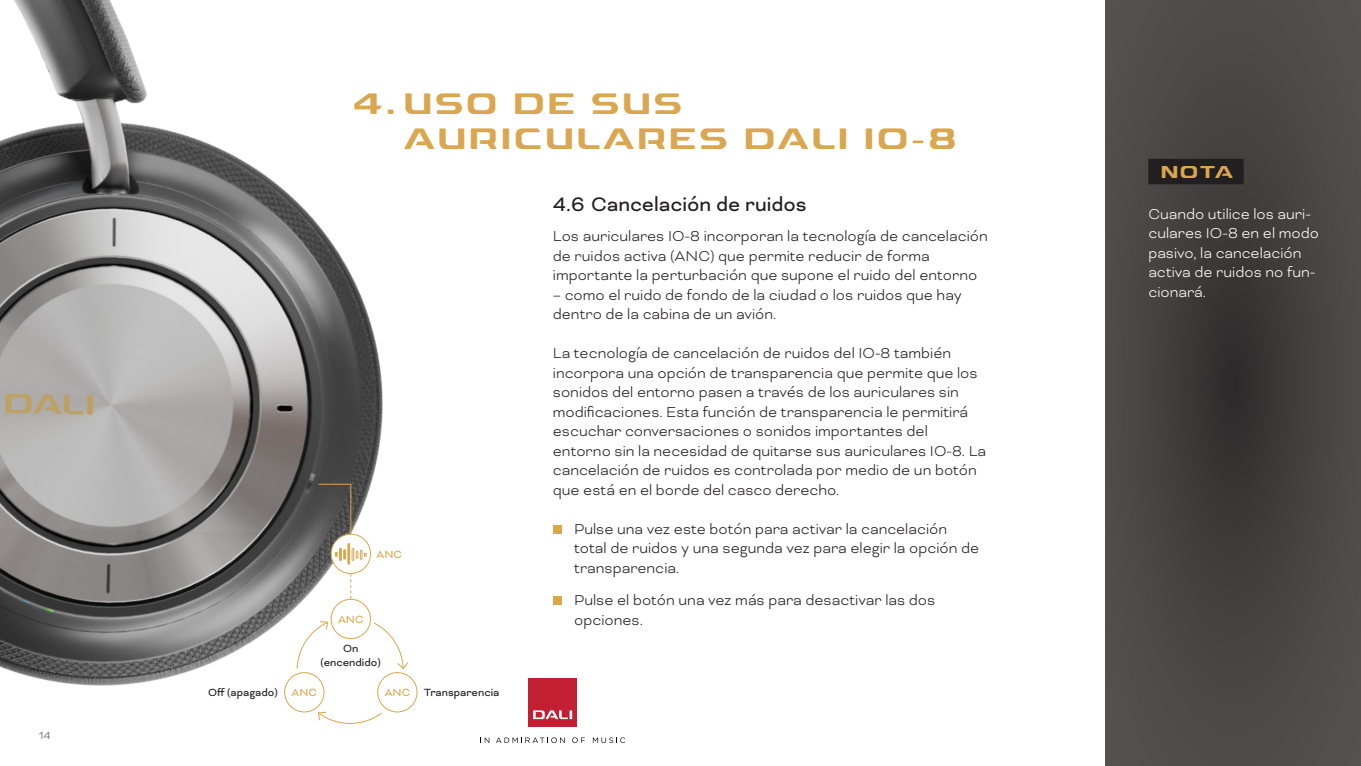
<style>
.page{position:relative;width:1361px;height:766px;background:#fff}
.page>*{position:absolute;margin:0;border:0;box-sizing:border-box;transform-origin:0 0}
.Heading_Level_1_EN_not_in_ToC{font:700 36px/34.5px "Dali Font 2";letter-spacing:.1em;color:#daa750}
.Heading_Level_2{font:22.5px "Bicyclette";color:#231f20}
.Note_Heading{font:700 21px "Dali Font 2";color:#daa750}
.Body{font:300 16.5px/19.5px "Bicyclette";color:#231f20}
.Body_List{font:300 16.5px/19.5px "Bicyclette";color:#231f20}
.Note_Body{font:300 16.5px/19.5px "Bicyclette";color:#fff}
.DALI_Label_black{font:12px/14.4px "Bicyclette";color:#231f20;text-align:center}
.DALI_label_white{font:12px "Bicyclette";color:#daa750}
.t1{font:300 12px "Bicyclette";color:#575756}
</style>
<div class="page">
<svg style="left:1106px;top:0;width:255px;height:765px;background:#484444"></svg>
<img style="left:0;top:0;width:625px;height:743px">
<svg style="left:296px;top:620px;width:32px;height:49px"></svg>
<svg style="left:318px;top:711px;width:65px;height:13px"></svg>
<svg style="left:373px;top:622px;width:36px;height:47px"></svg>
<svg style="left:350px;top:573px;width:1px;height:25px"></svg>
<div style="left:331px;top:534px;width:39px;height:39px;background:#fff;border-radius:50%"></div>
<div style="left:331px;top:533px;width:40px;height:40px;border:1px solid #daa750;border-radius:50%"></div>
<div style="left:331px;top:599px;width:39px;height:39px;background:#fff;border-radius:50%"></div>
<div style="left:331px;top:598px;width:40px;height:40px;border:1px solid #daa750;border-radius:50%"></div>
<div style="left:284px;top:672px;width:40px;height:40px;border:1px solid #daa750;border-radius:50%"></div>
<div style="left:377px;top:672px;width:40px;height:40px;border:1px solid #daa750;border-radius:50%"></div>
<div style="left:347px;top:543px;width:3px;height:21px;border:1px solid #daa750"></div>
<svg style="left:318px;top:483px;width:49px;height:77px"></svg>
<div style="left:553px;top:524px;width:9px;height:9px;background:#daa750"></div>
<div style="left:553px;top:596px;width:9px;height:9px;background:#daa750"></div>
<div style="left:1148px;top:159px;width:95px;height:25px;background:#231f20"></div>
<div style="left:529px;top:678px;width:48px;height:48px;background:#c21f32"></div>
<svg style="left:533px;top:710px;width:39px;height:9px"></svg>
<svg style="left:480px;top:737px;width:9px;height:5px"></svg>
<svg style="left:496px;top:737px;width:69px;height:5px"></svg>
<svg style="left:572px;top:737px;width:13px;height:5px"></svg>
<svg style="left:593px;top:737px;width:32px;height:5px"></svg>
<p class="t1" style="left:39px;top:728px;width:13px">14</p>
<p class="Heading_Level_1_EN_not_in_ToC" style="left:404px;top:85px;width:553px;text-indent:-51px">4. USO DE SUS<br>AURICULARES DALI IO-8</p>
<p class="DALI_label_white" style="left:377px;top:547px;width:27px">ANC</p>
<p class="DALI_label_white" style="left:338px;top:612px;width:27px">ANC</p>
<p class="DALI_Label_black" style="left:320px;top:640px;width:62px">On (encendido)</p>
<p class="DALI_Label_black" style="left:208px;top:685px;width:71px">Off (apagado)</p>
<p class="DALI_Label_black" style="left:424px;top:685px;width:77px">Transparencia</p>
<p class="DALI_label_white" style="left:292px;top:685px;width:27px">ANC</p>
<p class="DALI_label_white" style="left:385px;top:685px;width:27px">ANC</p>
<p class="Heading_Level_2" style="left:553px;top:191px;width:256px">4.6 Cancelación de ruidos</p>
<p class="Body" style="left:553px;top:226px;width:436px">Los auriculares IO-8 incorporan la tecnología de cancelación de ruidos activa (ANC) que permite reducir de forma importante la perturbación que supone el ruido del entorno</p>
<p class="Body" style="left:553px;top:284px;width:410px">– como el ruido de fondo de la ciudad o los ruidos que hay dentro de la cabina de un avión.</p>
<p class="Body" style="left:553px;top:343px;width:435px">La tecnología de cancelación de ruidos del IO-8 también incorpora una opción de transparencia que permite que los sonidos del entorno pasen a través de los auriculares sin modificaciones. Esta función de transparencia le permitirá escuchar conversaciones o sonidos importantes del entorno sin la necesidad de quitarse sus auriculares IO-8. La cancelación de ruidos es controlada por medio de un botón que está en el borde del casco derecho.</p>
<p class="Body_List" style="left:574px;top:518px;width:407px">Pulse una vez este botón para activar la cancelación total de ruidos y una segunda vez para elegir la opción de transparencia.</p>
<p class="Body_List" style="left:574px;top:590px;width:363px">Pulse el botón una vez más para desactivar las dos opciones.</p>
<p class="Note_Heading" style="left:1161px;top:161px;width:73px">NOTA</p>
<p class="Note_Body" style="left:1148px;top:204px;width:172px">Cuando utilice los auri&shy;culares IO-8 en el modo pasivo, la cancelación activa de ruidos no fun&shy;cionará.</p>
</div>
